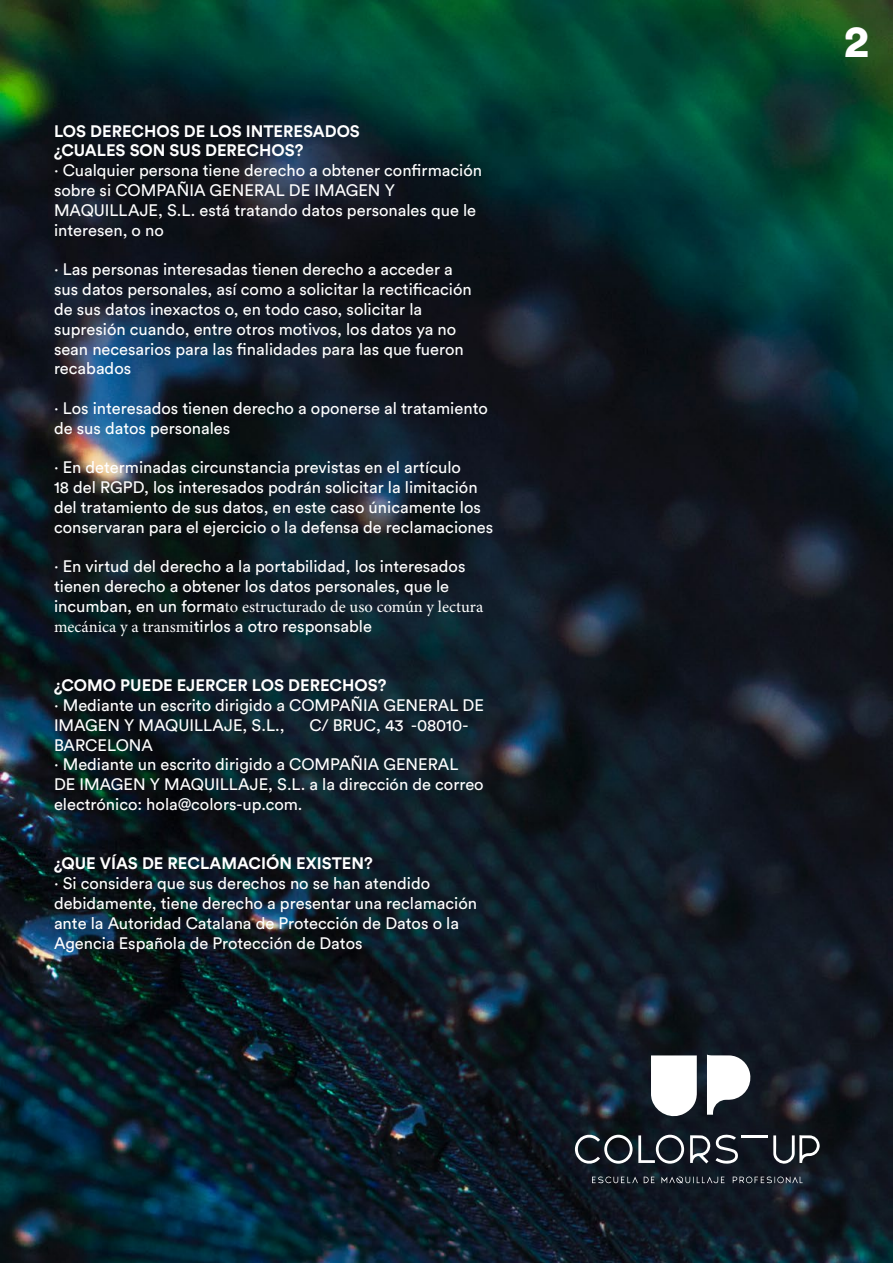
<style>
.page{position:relative;width:893px;height:1263px;background:#fff}
.page>*{position:absolute;margin:0;border:0;box-sizing:border-box;transform-origin:0 0}
.t1{font:900 45px "Circular Std";color:#fff}
.t2{font:16.5px/19.8px "Circular Std";color:#fff}
.t3{font:700 16.5px/19.8px "Circular Std";color:#fff}
.t4{font:16.5px "Minion Pro";color:#fff}
.s1{font-family:"Circular Std"}
.s2{font-family:"Minion Pro"}
</style>
<div class="page">
<img style="left:0;top:0;width:893px;height:1263px">
<svg style="left:707px;top:1054px;width:45px;height:61px"></svg>
<svg style="left:651px;top:1055px;width:46px;height:65px"></svg>
<svg style="left:690px;top:1134px;width:48px;height:30px"></svg>
<svg style="left:773px;top:1135px;width:47px;height:29px"></svg>
<svg style="left:575px;top:1134px;width:109px;height:33px;background:#3f464d"></svg>
<hr style="left:741px;top:1135px;width:27px;height:3px;background:#fff">
<svg style="left:644px;top:1176px;width:10px;height:7px"></svg>
<svg style="left:592px;top:1176px;width:46px;height:7px"></svg>
<svg style="left:661px;top:1176px;width:63px;height:7px"></svg>
<svg style="left:733px;top:1176px;width:70px;height:7px"></svg>
<p class="t3" style="left:54px;top:121px;width:307px">LOS DERECHOS DE LOS INTERESADOS ¿CUALES SON SUS DERECHOS?</p>
<p class="t2" style="left:54px;top:160px;width:430px">· Cualquier persona tiene derecho a obtener confirmación sobre si COMPAÑIA GENERAL DE IMAGEN Y MAQUILLAJE, S.L. está tratando datos personales que le interesen, o no</p>
<p class="t2" style="left:54px;top:259px;width:419px">· Las personas interesadas tienen derecho a acceder a sus datos personales, así como a solicitar la rectificación de sus datos inexactos o, en todo caso, solicitar la supresión cuando, entre otros motivos, los datos ya no sean necesarios para las finalidades para las que fueron recabados</p>
<p class="t2" style="left:54px;top:398px;width:435px">· Los interesados tienen derecho a oponerse al tratamiento de sus datos personales</p>
<p class="t2" style="left:54px;top:457px;width:441px">· En determinadas circunstancia previstas en el artículo<br>18 del RGPD, los interesados podrán solicitar la limitación del tratamiento de sus datos, en este caso únicamente los conservaran para el ejercicio o la defensa de reclamaciones</p>
<p class="t2" style="left:54px;top:556px;width:413px">· En virtud del derecho a la portabilidad, los interesados tienen derecho a obtener los datos personales, que le</p>
<p class="t4" style="left:54px;top:596px;width:431px"><span class="s1">incumban, en un forma</span>to estructurado de uso común y lectura</p>
<p class="t2" style="left:54px;top:616px;width:320px"><span class="s2">mecánica y a transmi</span>tirlos a otro responsable</p>
<p class="t3" style="left:54px;top:675px;width:334px">¿COMO PUEDE EJERCER LOS DERECHOS?</p>
<p class="t2" style="left:54px;top:695px;width:432px">· Mediante un escrito dirigido a COMPAÑIA GENERAL DE<br>IMAGEN Y MAQUILLAJE, S.L.,</p>
<p class="t2" style="left:309px;top:715px;width:160px">C/ BRUC, 43 -08010-</p>
<p class="t2" style="left:54px;top:735px;width:431px">BARCELONA<br>· Mediante un escrito dirigido a COMPAÑIA GENERAL DE IMAGEN Y MAQUILLAJE, S.L. a la dirección de correo electrónico: hola@colors-up.com.</p>
<p class="t3" style="left:54px;top:853px;width:320px">¿QUE VÍAS DE RECLAMACIÓN EXISTEN?</p>
<p class="t2" style="left:54px;top:873px;width:425px">· Si considera que sus derechos no se han atendido debidamente, tiene derecho a presentar una reclamación ante la Autoridad Catalana de Protección de Datos o la Agencia Española de Protección de Datos</p>
<h1 class="t1" style="left:844px;top:11px;width:26px">2</h1>
</div>
